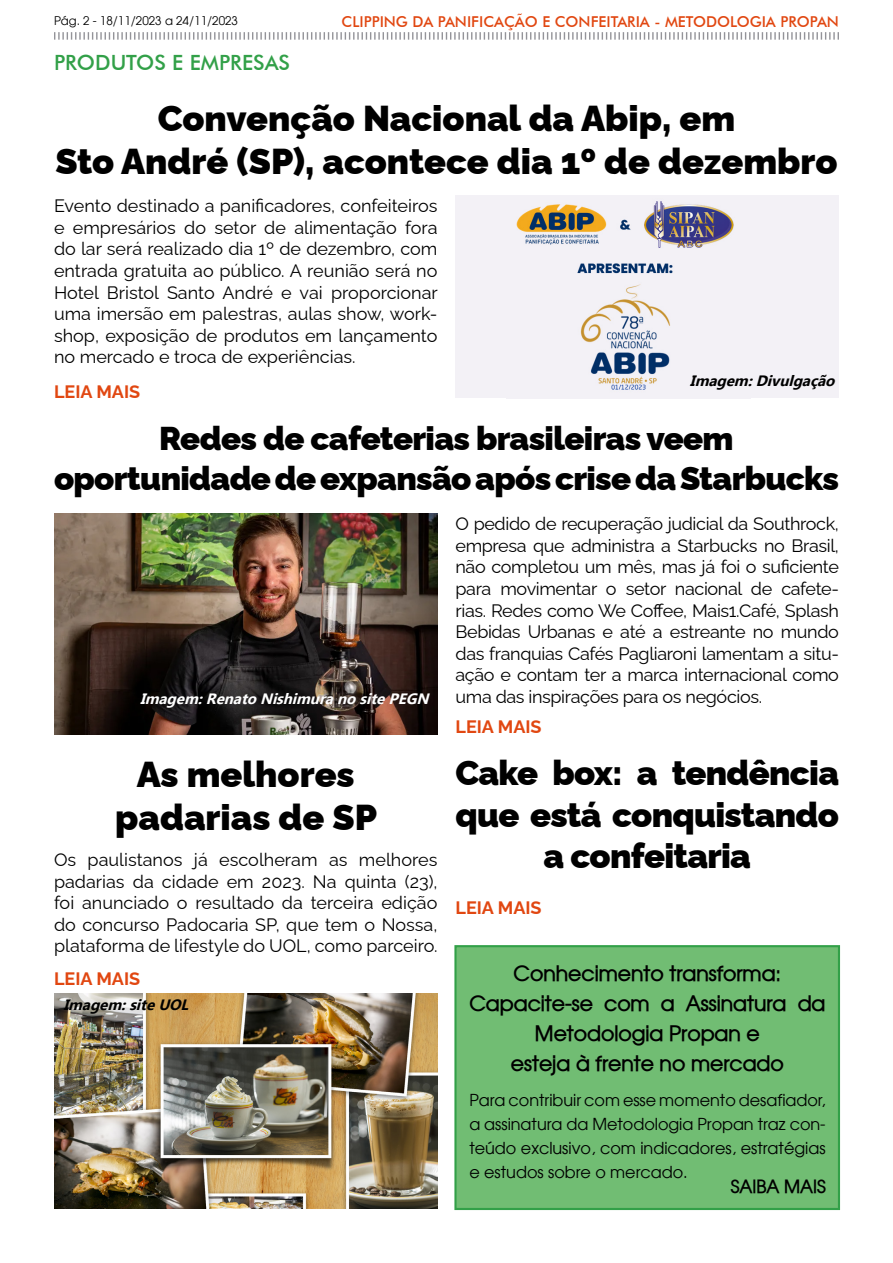
<style>
.page{position:relative;width:893px;height:1263px;background:#fff}
.page>*{position:absolute;margin:0;border:0;box-sizing:border-box;transform-origin:0 0}
.t1{font:900 36px/43.2px "Raleway";color:#000;text-align:center}
.t2{font:900 34.5px/41.4px "Raleway";letter-spacing:-.02em;color:#000;text-align:center}
.t3{font:900 33px/39.6px "Raleway";letter-spacing:-.02em;color:#000;text-align:center}
.t4{font:700 21px/30px "Atilla";color:#000;text-align:center}
.t5{font:500 21px "Futura BT";color:#32a048}
.t6{font:18px/21.6px "Raleway";color:#000;text-align:justify}
.t7{font:700 18px "Raleway";color:#e14711}
.t8{font:700 18px "Atilla";color:#000}
.t9{font:16.5px/24px "Atilla";color:#000;text-align:justify}
.t10{font:500 15px "Futura BT";color:#e14711}
.t11{font:italic 700 15px "Ebrima";color:#fff}
.t12{font:italic 700 15px "Ebrima";color:#000}
.t13{font:12px "Atilla";color:#000}
</style>
<div class="page">
<div style="left:455px;top:195px;width:384px;height:203px;background:#f3f1f6"></div>
<div style="left:454px;top:945px;width:386px;height:265px;background:#71bd73;border:2px solid #32a048"></div>
<svg style="left:54px;top:32px;width:785px;height:8px"></svg>
<img style="left:516px;top:201px;width:218px;height:189px">
<img style="left:54px;top:513px;width:383px;height:222px">
<img style="left:54px;top:993px;width:383px;height:216px">
<p class="t13" style="left:54px;top:13px;width:186px">Pág. 2 - 18/11/2023 a 24/11/2023</p>
<p class="t10" style="left:342px;top:13px;width:499px">CLIPPING DA PANIFICAÇÃO E CONFEITARIA - METODOLOGIA PROPAN</p>
<p class="t5" style="left:54px;top:50px;width:238px">PRODUTOS E EMPRESAS</p>
<h1 class="t1" style="left:55px;top:93px;width:784px">Convenção Nacional da Abip, em<br>Sto André (SP), acontece dia 1º de dezembro</h1>
<p class="t6" style="left:54px;top:193px;width:385px">Evento destinado a panificadores, confeiteiros e empresários do setor de alimentação fora do lar será realizado dia 1º de dezembro, com entrada gratuita ao público. A reunião será no Hotel Bristol Santo André e vai proporcionar uma imersão em palestras, aulas show, work&shy;shop, exposição de produtos em lançamento no mercado e troca de experiências.</p>
<p class="t7" style="left:54px;top:377px;width:88px">LEIA MAIS</p>
<p class="t12" style="left:690px;top:370px;width:152px">Imagem:Divulgação</p>
<h3 class="t3" style="left:54px;top:415px;width:787px">Redes de cafeterias brasileiras veem oportunidade de expansão após crise da Starbucks</h3>
<p class="t11" style="left:140px;top:688px;width:296px">Imagem:RenatoNishimuranositePEGN</p>
<p class="t6" style="left:455px;top:511px;width:385px">O pedido de recuperação judicial da Southrock, empresa que administra a Starbucks no Brasil, não completou um mês, mas já foi o suficiente para movimentar o setor nacional de cafete&shy;rias. Redes como We Coffee, Mais1.Café, Splash Bebidas Urbanas e até a estreante no mundo das franquias Cafés Pagliaroni lamentam a situ&shy;ação e contam ter a marca internacional como uma das inspirações para os negócios.</p>
<p class="t7" style="left:455px;top:712px;width:88px">LEIA MAIS</p>
<h1 class="t1" style="left:115px;top:749px;width:263px">As melhores padarias de SP</h1>
<h2 class="t2" style="left:455px;top:749px;width:385px">Cake box: a tendência que está conquistando a confeitaria</h2>
<p class="t6" style="left:54px;top:847px;width:385px">Os paulistanos já escolheram as melhores padarias da cidade em 2023. Na quinta (23), foi anunciado o resultado da terceira edição do concurso Padocaria SP, que tem o Nossa, plataforma de lifestyle do UOL, como parceiro.</p>
<p class="t7" style="left:455px;top:893px;width:88px">LEIA MAIS</p>
<p class="t7" style="left:54px;top:965px;width:88px">LEIA MAIS</p>
<p class="t12" style="left:63px;top:994px;width:133px">Imagem:siteUOL</p>
<p class="t4" style="left:469px;top:958px;width:358px">Conhecimento transforma:<br>Capacite-se com a Assinatura da<br>Metodologia Propan e<br>esteja à frente no mercado</p>
<p class="t9" style="left:469px;top:1087px;width:358px">Para contribuir com esse momento desafiador, a assinatura da Metodologia Propan traz con&shy;teúdo exclusivo, com indicadores, estratégias e estudos sobre o mercado.</p>
<p class="t8" style="left:731px;top:1174px;width:97px">SAIBA MAIS</p>
</div>
